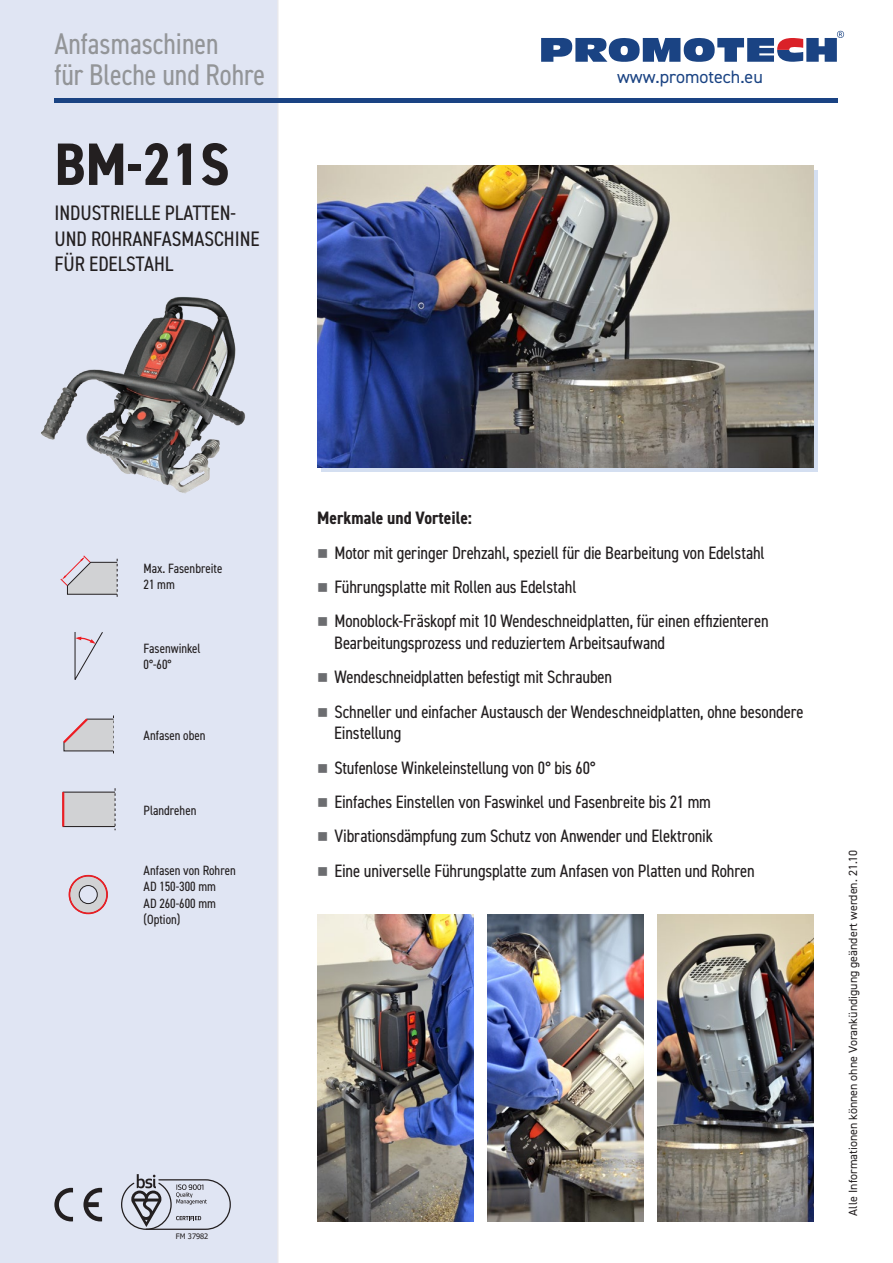
<style>
.page{position:relative;width:893px;height:1263px;background:#fff}
.page>*{position:absolute;margin:0;border:0;box-sizing:border-box;transform-origin:0 0}
.t1{font:700 condensed 60px "DIN2014";color:#231f20}
.t2{font:condensed 30px "DIN2014";color:#939598}
.t3{font:condensed 21px/25.2px "DIN2014";color:#231f20}
.tekst_ulotka_promote{font:condensed 18px/21.6px "DIN2014";letter-spacing:-.01em;color:#231f20}
.t4{font:700 condensed 18px "DIN2014";color:#231f20}
.t5{font:18px "DIN2014";color:#1a4383}
.cechy{font:condensed 13.5px/16.2px "DIN2014";color:#231f20}
.t6{font:12px "DIN2014";color:#231f20}
.t7{font:7.5px "Tahoma";color:#231f20}
.s1{color:#6c6d70}
</style>
<div class="page">
<div style="left:0;top:0;width:279px;height:1263px;background:#e0e5f3"></div>
<div style="left:321px;top:170px;width:497px;height:302px;background:linear-gradient(to right,#d4dff1,#d4dff1)"></div>
<img style="left:317px;top:166px;width:497px;height:301px">
<img style="left:317px;top:914px;width:156px;height:308px">
<img style="left:487px;top:914px;width:156px;height:308px">
<img style="left:658px;top:914px;width:156px;height:308px">
<hr style="left:54px;top:98px;width:784px;height:4px;background:#1a4383">
<img style="left:38px;top:294px;width:211px;height:203px">
<svg style="left:60px;top:555px;width:58px;height:42px;background:#cdcbd2"></svg>
<svg style="left:74px;top:631px;width:29px;height:50px"></svg>
<svg style="left:63px;top:715px;width:51px;height:39px;background:#cdc8cd"></svg>
<div style="left:63px;top:792px;width:52px;height:34px;background:#d1d2d4"></div>
<div style="left:63px;top:792px;width:52px;height:35px;border:1px solid #231f20"></div>
<svg style="left:115px;top:788px;width:1px;height:42px"></svg>
<hr style="left:62px;top:792px;width:2px;height:34px;background:#ee1d23">
<svg style="left:69px;top:875px;width:38px;height:39px"></svg>
<div style="left:69px;top:875px;width:39px;height:39px;border:2px solid #ee1d23;border-radius:50%"></div>
<svg style="left:541px;top:31px;width:303px;height:31px"></svg>
<svg style="left:121px;top:1174px;width:110px;height:56px;background:#bdc1cd"></svg>
<svg style="left:54px;top:1188px;width:48px;height:33px;background:#a4a7b1"></svg>
<p class="t2" style="left:54px;top:24px;width:166px">Anfasmaschinen</p>
<p class="t2" style="left:54px;top:55px;width:212px">für Bleche und Rohre</p>
<p class="t1" style="left:54px;top:124px;width:177px">BM-21S</p>
<p class="t3" style="left:54px;top:200px;width:183px">INDUSTRIELLE PLATTEN-</p>
<p class="t3" style="left:54px;top:225px;width:207px">UND ROHRANFASMASCHINE<br>FÜR EDELSTAHL</p>
<p class="t5" style="left:617px;top:65px;width:147px">www.promotech.eu</p>
<p class="cechy" style="left:144px;top:560px;width:80px">Max. Fasenbreite<br>21 mm</p>
<p class="cechy" style="left:144px;top:640px;width:59px">Fasenwinkel</p>
<p class="cechy" style="left:144px;top:656px;width:29px">0°-60°</p>
<p class="cechy" style="left:144px;top:726px;width:63px">Anfasen oben</p>
<p class="cechy" style="left:144px;top:801px;width:54px">Plandrehen</p>
<p class="cechy" style="left:144px;top:862px;width:94px">Anfasen von Rohren</p>
<p class="cechy" style="left:144px;top:878px;width:74px">AD 150-300 mm</p>
<p class="cechy" style="left:144px;top:894px;width:74px">AD 260-600 mm (Option)</p>
<p class="t7" style="left:176px;top:1232px;width:34px">FM 37982</p>
<p class="t4" style="left:317px;top:506px;width:156px">Merkmale und Vorteile:</p>
<p class="tekst_ulotka_promote" style="left:317px;top:541px;width:449px"><span class="s1">■</span> Motor mit geringer Drehzahl, speziell für die Bearbeitung von Edelstahl</p>
<p class="tekst_ulotka_promote" style="left:317px;top:575px;width:261px"><span class="s1">■</span> Führungsplatte mit Rollen aus Edelstahl</p>
<p class="tekst_ulotka_promote" style="left:334px;top:610px;width:436px;text-indent:-17px"><span class="s1">■</span> Monoblock-Fräskopf mit 10 Wendeschneidplatten, für einen effizienteren<br>Bearbeitungsprozess und reduziertem Arbeitsaufwand</p>
<p class="tekst_ulotka_promote" style="left:317px;top:666px;width:296px"><span class="s1">■</span> Wendeschneidplatten befestigt mit Schrauben</p>
<p class="tekst_ulotka_promote" style="left:334px;top:700px;width:471px;text-indent:-17px"><span class="s1">■</span> Schneller und einfacher Austausch der Wendeschneidplatten, ohne besondere<br>Einstellung</p>
<p class="tekst_ulotka_promote" style="left:317px;top:756px;width:280px"><span class="s1">■</span> Stufenlose Winkeleinstellung von 0° bis 60°</p>
<p class="tekst_ulotka_promote" style="left:317px;top:790px;width:395px"><span class="s1">■</span> Einfaches Einstellen von Faswinkel und Fasenbreite bis 21 mm</p>
<p class="tekst_ulotka_promote" style="left:317px;top:825px;width:397px"><span class="s1">■</span> Vibrationsdämpfung zum Schutz von Anwender und Elektronik</p>
<p class="tekst_ulotka_promote" style="left:317px;top:859px;width:439px"><span class="s1">■</span> Eine universelle Führungsplatte zum Anfasen von Platten und Rohren</p>
<p class="t6" style="left:845px;top:1215px;width:367px;rotate:-90deg">Alle Informationen können ohne Vorankündigung geändert werden. 21.10</p>
</div>
